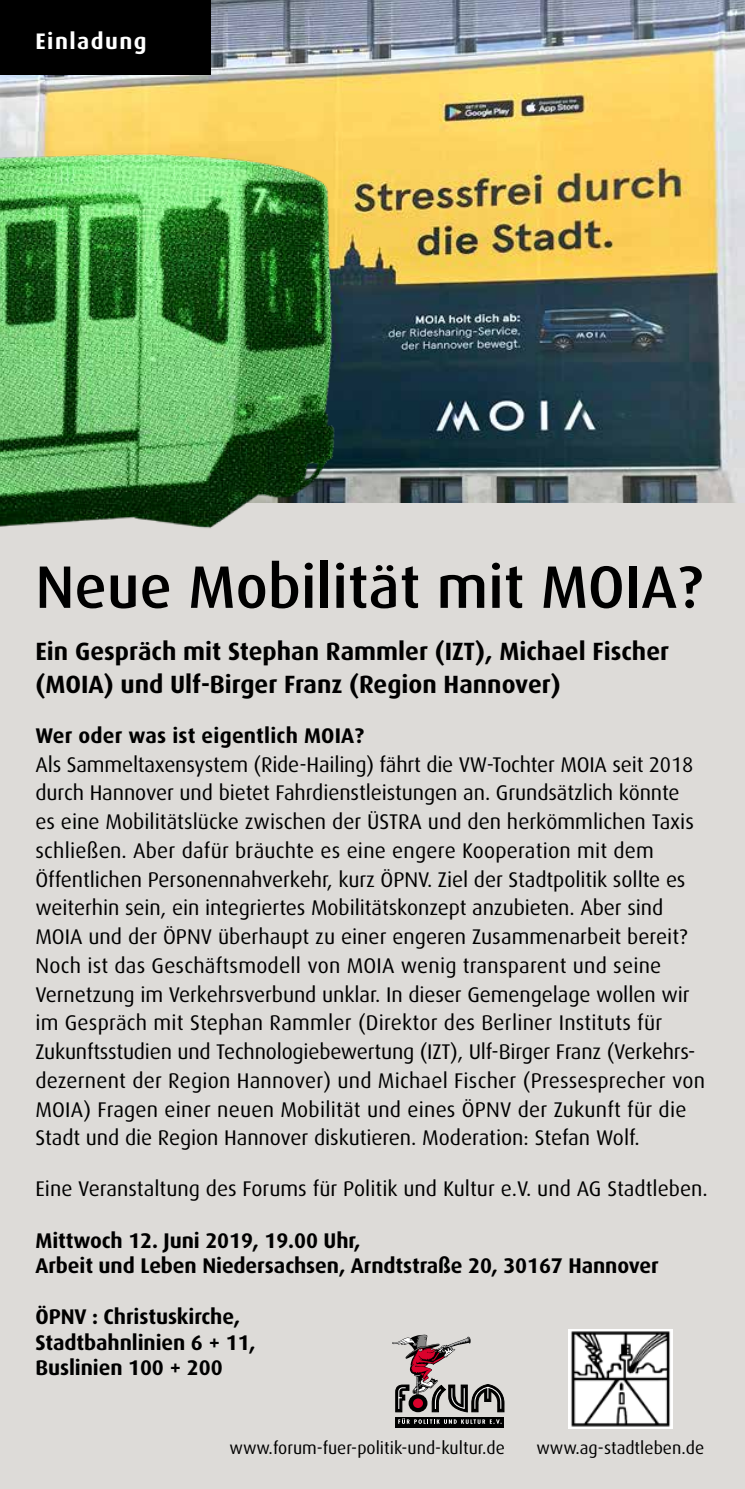
<style>
.page{position:relative;width:745px;height:1489px;background:#fff}
.page>*{position:absolute;margin:0;border:0;box-sizing:border-box;transform-origin:0 0}
.t1{font:500 60px "Dax";color:#000}
.t2{font:700 25px/32.5px "Dax";color:#000}
.t3{font:700 22.5px "Dax";letter-spacing:.065em;color:#fff}
.t4{font:21.25px/28.8px "Dax";letter-spacing:-.005em;color:#000}
.t5{font:700 21.25px/25.5px "Dax";letter-spacing:-.005em;color:#000}
.t6{font:17.5px "Dax";color:#000}
</style>
<div class="page">
<div style="left:0;top:502px;width:744px;height:986px;background:#dddbd8"></div>
<img style="left:0;top:0;width:744px;height:502px">
<svg style="left:395px;top:1417px;width:108px;height:10px"></svg>
<div style="left:408px;top:1393px;width:19px;height:19px;border:4px solid #000;border-radius:50%"></div>
<svg style="left:392px;top:1334px;width:111px;height:77px"></svg>
<svg style="left:398px;top:1417px;width:103px;height:6px"></svg>
<div style="left:0;top:0;width:210px;height:74px;background:#000"></div>
<img style="left:568px;top:1329px;width:103px;height:99px">
<img style="left:0;top:129px;width:358px;height:400px">
<p class="t3" style="left:35px;top:29px;width:112px">Einladung</p>
<h1 class="t1" style="left:35px;top:553px;width:668px">Neue Mobilität mit MOIA?</h1>
<p class="t2" style="left:35px;top:635px;width:634px">Ein Gespräch mit Stephan Rammler (IZT), Michael Fischer (MOIA) und Ulf-Birger Franz (Region Hannover)</p>
<p class="t5" style="left:35px;top:722px;width:330px">Wer oder was ist eigentlich MOIA?</p>
<p class="t4" style="left:35px;top:750px;width:670px">Als Sammeltaxensystem (Ride-Hailing) fährt die VW-Tochter MOIA seit 2018 durch Hannover und bietet Fahrdienstleistungen an. Grundsätzlich könnte<br>es eine Mobilitätslücke zwischen der ÜSTRA und den herkömmlichen Taxis schließen. Aber dafür bräuchte es eine engere Kooperation mit dem Öffentlichen Personennahverkehr, kurz ÖPNV. Ziel der Stadtpolitik sollte es weiterhin sein, ein integriertes Mobilitätskonzept anzubieten. Aber sind MOIA und der ÖPNV überhaupt zu einer engeren Zusammenarbeit bereit?<br>Noch ist das Geschäftsmodell von MOIA wenig transparent und seine Vernetzung im Verkehrsverbund unklar. In dieser Gemengelage wollen wir im Gespräch mit Stephan Rammler (Direktor des Berliner Instituts für Zukunftsstudien und Technologiebewertung (IZT), Ulf-Birger Franz (Verkehrs&shy;dezernent der Region Hannover) und Michael Fischer (Pressesprecher von MOIA) Fragen einer neuen Mobilität und eines ÖPNV der Zukunft für die Stadt und die Region Hannover diskutieren. Moderation: Stefan Wolf.</p>
<p class="t4" style="left:35px;top:1174px;width:673px">Eine Veranstaltung des Forums für Politik und Kultur e.V. und AG Stadtleben.</p>
<p class="t5" style="left:35px;top:1227px;width:624px">Mittwoch 12. Juni 2019, 19.00 Uhr,<br>Arbeit und Leben Niedersachsen, Arndtstraße 20, 30167 Hannover</p>
<p class="t5" style="left:35px;top:1303px;width:221px">ÖPNV : Christuskirche,<br>Stadtbahnlinien 6 + 11,<br>Buslinien 100 + 200</p>
<p class="t6" style="left:229px;top:1437px;width:277px">www.forum-fuer-politik-und-kultur.de</p>
<p class="t6" style="left:536px;top:1437px;width:169px">www.ag-stadtleben.de</p>
</div>
